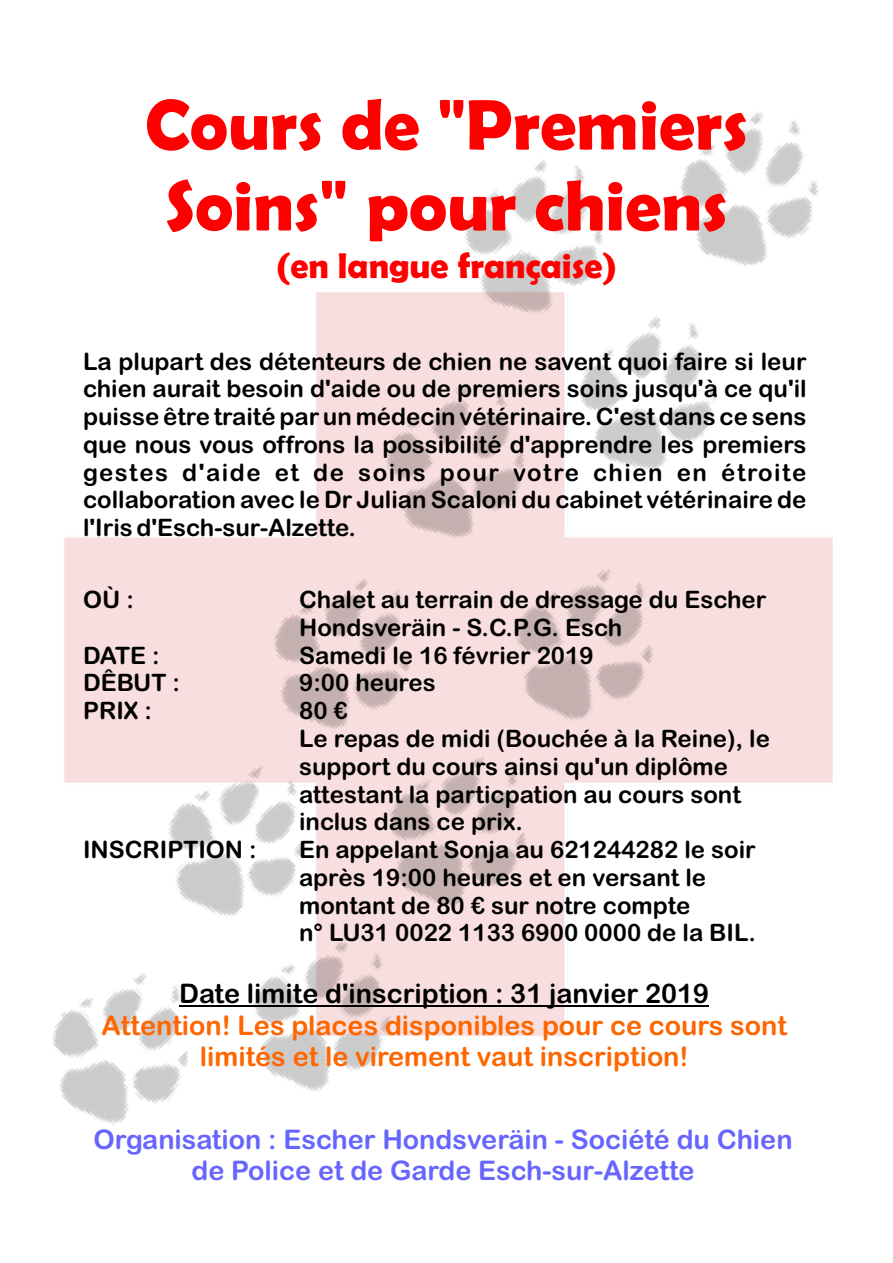
<style>
.page{position:relative;width:893px;height:1263px;background:#fff}
.page>*{position:absolute;margin:0;border:0;box-sizing:border-box;transform-origin:0 0}
.t1{font:700 72px/80.8px "Berlin Sans FB Demi";color:#f00}
.t2{font:700 36px "Berlin Sans FB Demi";color:#f00}
.t3{font:27px/31.2px "Arial Rounded MT Bold";color:#f60;text-align:center}
.t4{font:27px/31.2px "Arial Rounded MT Bold";color:#66f;text-align:center}
.t5{font:27px "Arial Rounded MT Bold";color:#000}
.t6{font:24px/27.8px "Arial Rounded MT Bold";color:#000}
</style>
<div class="page">
<img style="left:52px;top:111px;width:781px;height:1014px">
<hr style="left:179px;top:1006px;width:530px;height:1px;background:#000">
<h1 class="t1" style="left:145px;top:83px;width:604px">Cours de "Premiers<br>Soins" pour chiens</h1>
<h2 class="t2" style="left:276px;top:245px;width:342px">(en langue française)</h2>
<p class="t6" style="left:83px;top:349px;width:725px;text-align:justify">La plupart des détenteurs de chien ne savent quoi faire si leur chien aurait besoin d'aide ou de premiers soins jusqu'à ce qu'il puisse être traité par un médecin vétérinaire. C'est dans ce sens que nous vous offrons la possibilité d'apprendre les premiers gestes d'aide et de soins pour votre chien en étroite collaboration avec le Dr Julian Scaloni du cabinet vétérinaire de l'Iris d'Esch-sur-Alzette.</p>
<p class="t6" style="left:83px;top:588px;width:52px">OÙ :</p>
<p class="t6" style="left:299px;top:588px;width:469px">Chalet au terrain de dressage du Escher<br>Hondsveräin - S.C.P.G. Esch</p>
<p class="t6" style="left:83px;top:643px;width:78px">DATE :</p>
<p class="t6" style="left:299px;top:643px;width:296px">Samedi le 16 février 2019</p>
<p class="t6" style="left:83px;top:671px;width:98px">DÊBUT :</p>
<p class="t6" style="left:299px;top:671px;width:138px">9:00 heures</p>
<p class="t6" style="left:83px;top:699px;width:70px">PRIX :</p>
<p class="t6" style="left:299px;top:699px;width:472px">80 €<br>Le repas de midi (Bouchée à la Reine), le support du cours ainsi qu'un diplôme attestant la particpation au cours sont inclus dans ce prix.</p>
<p class="t6" style="left:83px;top:838px;width:175px">INSCRIPTION :</p>
<p class="t6" style="left:299px;top:838px;width:458px">En appelant Sonja au 621244282 le soir après 19:00 heures et en versant le montant de 80 € sur notre compte<br>n° LU31 0022 1133 6900 0000 de la BIL.</p>
<p class="t5" style="left:179px;top:984px;width:531px">Date limite d'inscription : 31 janvier 2019</p>
<p class="t3" style="left:102px;top:1012px;width:687px">Attention! Les places disponibles pour ce cours sont limités et le virement vaut inscription!</p>
<p class="t4" style="left:94px;top:1126px;width:701px">Organisation : Escher Hondsveräin - Société du Chien de Police et de Garde Esch-sur-Alzette</p>
</div>
